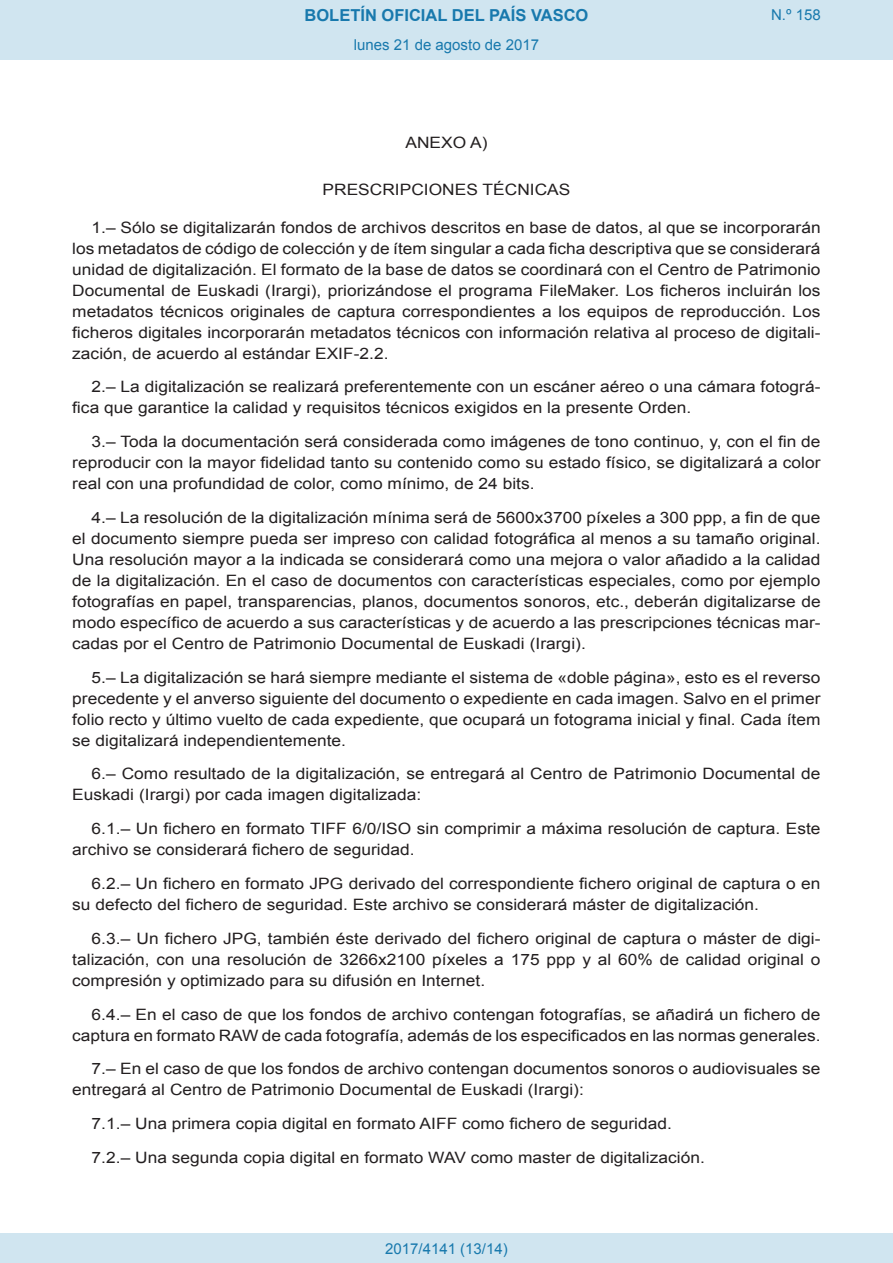
<style>
.page{position:relative;width:893px;height:1263px;background:#fff}
.page>*{position:absolute;margin:0;border:0;box-sizing:border-box;transform-origin:0 0}
.t1{font:700 16.5px "Arial";color:#1879ad}
.BOPVDetalle{font:15.6px/21px "Arial";color:#231f20;text-align:justify;scale:1.11 1}
.BOPVClave{font:15.6px "Arial";color:#231f20;scale:1.11 1}
.Paginacion_Centro{font:15px "Arial";color:#1879ad}
</style>
<div class="page">
<div style="left:0;top:0;width:893px;height:60px;background:#d0e5f0"></div>
<div style="left:0;top:1233px;width:893px;height:30px;background:#d0e5f0"></div>
<p class="t1" style="left:305px;top:4px;width:285px">BOLETÍN OFICIAL DEL PAÍS VASCO</p>
<p class="Paginacion_Centro" style="left:354px;top:35px;width:187px">lunes 21 de agosto de 2017</p>
<p class="Paginacion_Centro" style="left:771px;top:5px;width:51px">N.º 158</p>
<p class="BOPVClave" style="left:405px;top:132px;width:75px">ANEXO A)</p>
<p class="BOPVClave" style="left:323px;top:179px;width:225px">PRESCRIPCIONES TÉCNICAS</p>
<p class="BOPVDetalle" style="left:72px;top:217px;width:676px;text-indent:19px">1.– Sólo se digitalizarán fondos de archivos descritos en base de datos, al que se incorporarán los metadatos de código de colección y de ítem singular a cada ficha descriptiva que se considerará unidad de digitalización. El formato de la base de datos se coordinará con el Centro de Patrimonio Documental de Euskadi (Irargi), priorizándose el programa FileMaker. Los ficheros incluirán los metadatos técnicos originales de captura correspondientes a los equipos de reproducción. Los ficheros digitales incorporarán metadatos técnicos con información relativa al proceso de digitali&shy;zación, de acuerdo al estándar EXIF-2.2.</p>
<p class="BOPVDetalle" style="left:72px;top:377px;width:676px;text-indent:19px">2.– La digitalización se realizará preferentemente con un escáner aéreo o una cámara fotográ&shy;fica que garantice la calidad y requisitos técnicos exigidos en la presente Orden.</p>
<p class="BOPVDetalle" style="left:72px;top:431px;width:676px;text-indent:19px">3.– Toda la documentación será considerada como imágenes de tono continuo, y, con el fin de reproducir con la mayor fidelidad tanto su contenido como su estado físico, se digitalizará a color real con una profundidad de color, como mínimo, de 24 bits.</p>
<p class="BOPVDetalle" style="left:72px;top:507px;width:676px;text-indent:19px">4.– La resolución de la digitalización mínima será de 5600x3700 píxeles a 300 ppp, a fin de que el documento siempre pueda ser impreso con calidad fotográfica al menos a su tamaño original.<br>Una resolución mayor a la indicada se considerará como una mejora o valor añadido a la calidad de la digitalización. En el caso de documentos con características especiales, como por ejemplo fotografías en papel, transparencias, planos, documentos sonoros, etc., deberán digitalizarse de modo específico de acuerdo a sus características y de acuerdo a las prescripciones técnicas mar&shy;cadas por el Centro de Patrimonio Documental de Euskadi (Irargi).</p>
<p class="BOPVDetalle" style="left:72px;top:667px;width:676px;text-indent:19px">5.– La digitalización se hará siempre mediante el sistema de «doble página», esto es el reverso precedente y el anverso siguiente del documento o expediente en cada imagen. Salvo en el primer folio recto y último vuelto de cada expediente, que ocupará un fotograma inicial y final. Cada ítem se digitalizará independientemente.</p>
<p class="BOPVDetalle" style="left:72px;top:764px;width:676px;text-indent:19px">6.– Como resultado de la digitalización, se entregará al Centro de Patrimonio Documental de<br>Euskadi (Irargi) por cada imagen digitalizada:</p>
<p class="BOPVDetalle" style="left:72px;top:818px;width:676px;text-indent:19px">6.1.– Un fichero en formato TIFF 6/0/ISO sin comprimir a máxima resolución de captura. Este archivo se considerará fichero de seguridad.</p>
<p class="BOPVDetalle" style="left:72px;top:873px;width:675px;text-indent:19px">6.2.– Un fichero en formato JPG derivado del correspondiente fichero original de captura o en su defecto del fichero de seguridad. Este archivo se considerará máster de digitalización.</p>
<p class="BOPVDetalle" style="left:72px;top:928px;width:676px;text-indent:19px">6.3.– Un fichero JPG, también éste derivado del fichero original de captura o máster de digi&shy;talización, con una resolución de 3266x2100 píxeles a 175 ppp y al 60% de calidad original o compresión y optimizado para su difusión en Internet.</p>
<p class="BOPVDetalle" style="left:72px;top:1004px;width:676px;text-align:right">6.4.– En el caso de que los fondos de archivo contengan fotografías, se añadirá un fichero de captura en formato RAW de cada fotografía, además de los especificados en las normas generales.</p>
<p class="BOPVDetalle" style="left:72px;top:1058px;width:676px;text-indent:19px">7.– En el caso de que los fondos de archivo contengan documentos sonoros o audiovisuales se entregará al Centro de Patrimonio Documental de Euskadi (Irargi):</p>
<p class="BOPVDetalle" style="left:92px;top:1113px;width:524px">7.1.– Una primera copia digital en formato AIFF como fichero de seguridad.</p>
<p class="BOPVDetalle" style="left:92px;top:1147px;width:554px">7.2.– Una segunda copia digital en formato WAV como master de digitalización.</p>
<p class="Paginacion_Centro" style="left:385px;top:1238px;width:124px">2017/4141 (13/14)</p>
</div>
